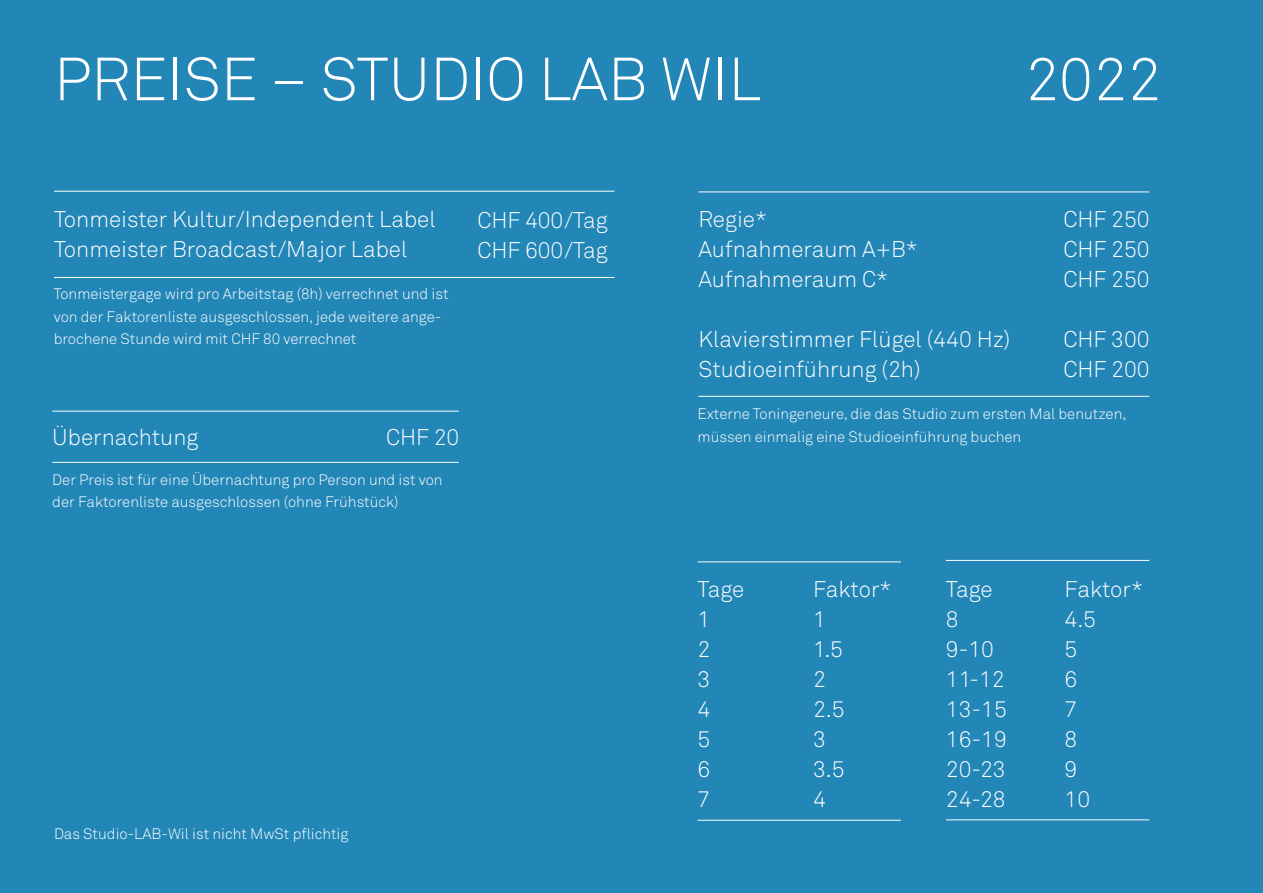
<style>
.page{position:relative;width:1263px;height:893px;background:#2286b7}
.page>*{position:absolute;margin:0;border:0;box-sizing:border-box;transform-origin:0 0}
.t1{font:300 60px "Akkurat";color:#fff}
.t2{font:300 22.5px/30px "Akkurat";color:#fff}
.t3{font:300 15px/22.5px "Akkurat";color:#fff}
</style>
<div class="page">
<hr style="left:54px;top:277px;width:560px;height:1px;background:#fff">
<hr style="left:54px;top:191px;width:560px;height:1px;background:#fff">
<hr style="left:52px;top:462px;width:407px;height:1px;background:#fff">
<hr style="left:52px;top:411px;width:407px;height:1px;background:#fff">
<hr style="left:698px;top:561px;width:203px;height:1px;background:#fff">
<hr style="left:698px;top:820px;width:203px;height:1px;background:#fff">
<hr style="left:946px;top:560px;width:203px;height:1px;background:#fff">
<hr style="left:946px;top:819px;width:203px;height:1px;background:#fff">
<hr style="left:698px;top:192px;width:451px;height:1px;background:#fff">
<hr style="left:698px;top:396px;width:451px;height:1px;background:#fff">
<h1 class="t1" style="left:54px;top:44px;width:708px">PREISE – STUDIO LAB WIL</h1>
<h1 class="t1" style="left:1025px;top:44px;width:138px">2022</h1>
<h2 class="t2" style="left:54px;top:205px;width:383px">Tonmeister Kultur/Independent Label<br>Tonmeister Broadcast/Major Label</h2>
<h2 class="t2" style="left:477px;top:205px;width:132px">CHF 400/Tag<br>CHF 600/Tag</h2>
<p class="t3" style="left:54px;top:283px;width:396px">Tonmeistergage wird pro Arbeitstag (8h) verrechnet und ist von der Faktorenliste ausgeschlossen, jede weitere ange&shy;brochene Stunde wird mit CHF 80 verrechnet</p>
<h2 class="t2" style="left:698px;top:205px;width:221px">Regie*<br>Aufnahmeraum A+B*<br>Aufnahmeraum C*</h2>
<h2 class="t2" style="left:698px;top:325px;width:313px">Klavierstimmer Flügel (440 Hz)<br>Studioeinführung (2h)</h2>
<h2 class="t2" style="left:1063px;top:205px;width:88px;text-align:justify">CHF 250<br>CHF 250<br>CHF 250</h2>
<h2 class="t2" style="left:1063px;top:325px;width:88px">CHF 300<br>CHF 200</h2>
<h2 class="t2" style="left:52px;top:422px;width:148px">Übernachtung</h2>
<h2 class="t2" style="left:386px;top:422px;width:75px">CHF 20</h2>
<p class="t3" style="left:52px;top:468px;width:392px">Der Preis ist für eine Übernachtung pro Person und ist von der Faktorenliste ausgeschlossen (ohne Frühstück)</p>
<p class="t3" style="left:54px;top:823px;width:296px">Das Studio-LAB-Wil ist nicht MwSt pflichtig</p>
<p class="t3" style="left:698px;top:403px;width:430px">Externe Toningeneure, die das Studio zum ersten Mal benutzen, müssen einmalig eine Studioeinführung buchen</p>
<h2 class="t2" style="left:813px;top:575px;width:80px">Faktor*<br>1<br>1.5<br>2<br>2.5<br>3<br>3.5<br>4</h2>
<h2 class="t2" style="left:1064px;top:575px;width:80px">Faktor*<br>4.5<br>5<br>6<br>7<br>8<br>9<br>10</h2>
<h2 class="t2" style="left:698px;top:575px;width:48px">Tage<br>1<br>2<br>3<br>4<br>5<br>6<br>7</h2>
<h2 class="t2" style="left:946px;top:575px;width:62px">Tage<br>8<br>9-10<br>11-12<br>13-15<br>16-19<br>20-23<br>24-28</h2>
</div>
